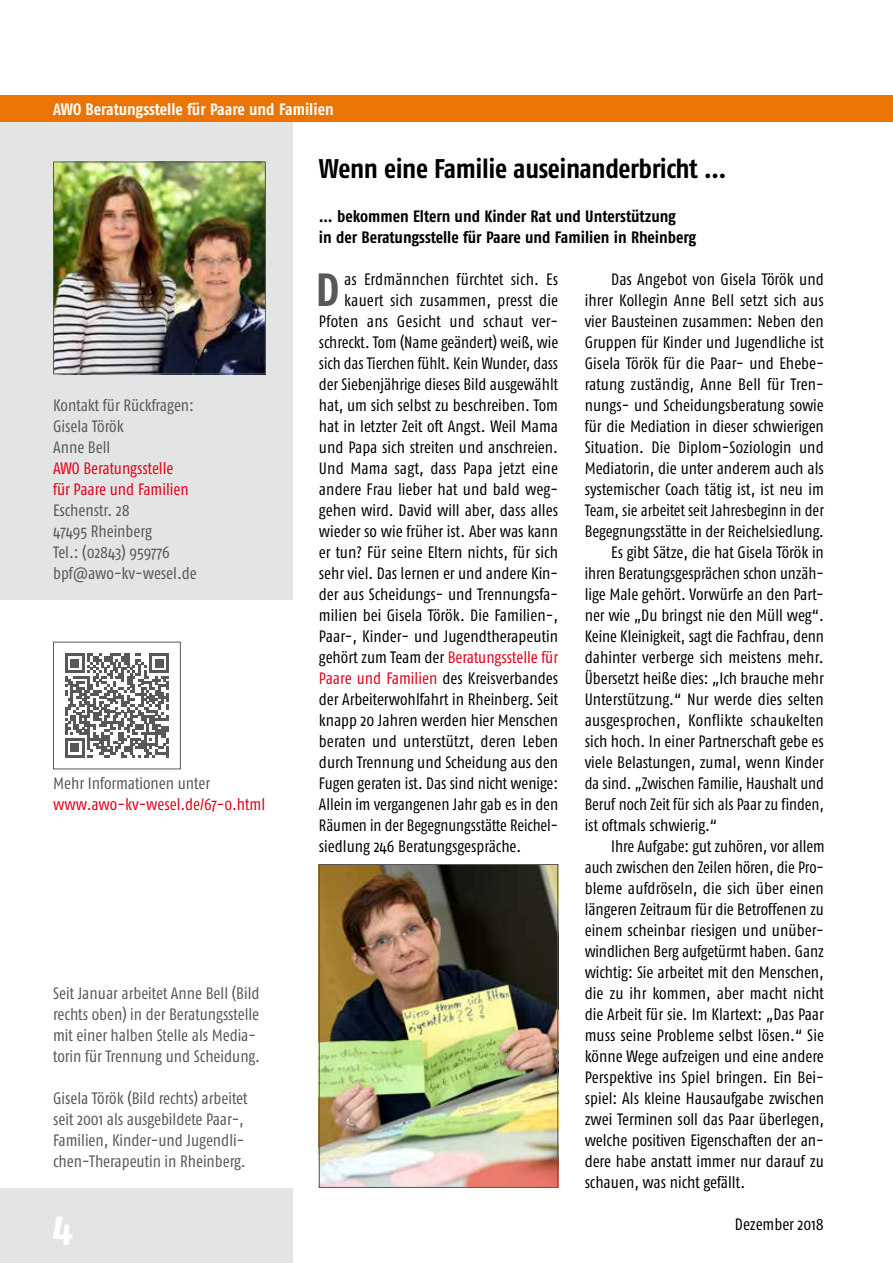
<style>
.page{position:relative;width:893px;height:1263px;background:#fff}
.page>*{position:absolute;margin:0;border:0;box-sizing:border-box;transform-origin:0 0}
.t1{font:700 46.5px "Fago Co";color:#58585a}
.t2{font:700 42px "Fago Co";color:#fff}
.t3{font:700 27px "Fago Co";letter-spacing:-.015em;color:#000}
.t4{font:16.5px "Fago Co";color:#000}
.t5{font:16.5px/21px "Fago Co";color:#58585a}
.t6{font:16.5px "Fago Co";color:#000;scale:.96 1}
.t7{font:16.5px/21px "Fago Co";color:#e2001a}
.t8{font:700 16.5px/21px "Fago Co";color:#000}
.t9{font:700 16.5px "Fago Co";color:#fff}
.s1{color:#000}
.s2{color:#e2001a}
</style>
<div class="page">
<div style="left:0;top:1188px;width:292px;height:75px;background:#e3e4e4"></div>
<div style="left:0;top:117px;width:292px;height:483px;background:#e3e4e4"></div>
<div style="left:0;top:96px;width:824px;height:26px;background:#ec7405"></div>
<div style="left:788px;top:96px;width:105px;height:26px;background:#ec7405"></div>
<img style="left:55px;top:164px;width:209px;height:208px">
<div style="left:53px;top:162px;width:213px;height:212px;border:1px solid #58585a"></div>
<img style="left:321px;top:866px;width:235px;height:320px">
<div style="left:319px;top:864px;width:239px;height:324px;border:1px solid #58585a"></div>
<svg style="left:65px;top:653px;width:104px;height:105px"></svg>
<div style="left:53px;top:642px;width:128px;height:127px;border:1px solid #58585a"></div>
<p class="t9" style="left:53px;top:99px;width:282px">AWO Beratungsstelle für Paare und Familien</p>
<p class="t5" style="left:53px;top:394px;width:142px">Kontakt für Rückfragen:<br>Gisela Török<br>Anne Bell</p>
<p class="t7" style="left:53px;top:457px;width:137px">AWO Beratungsstelle für Paare und Familien</p>
<p class="t5" style="left:53px;top:499px;width:145px">Eschenstr. 28<br>47495 Rheinberg<br>Tel.: (02843) 959776 bpf@awo-kv-wesel.de</p>
<p class="t5" style="left:53px;top:772px;width:158px">Mehr Informationen unter</p>
<p class="t7" style="left:53px;top:793px;width:214px">www.awo-kv-wesel.de/67-0.html</p>
<p class="t5" style="left:53px;top:982px;width:208px">Seit Januar arbeitet Anne Bell (Bild rechts oben) in der Beratungsstelle mit einer halben Stelle als Media&shy;torin für Trennung und Scheidung.</p>
<p class="t5" style="left:53px;top:1087px;width:196px">Gisela Török (Bild rechts) arbeitet seit 2001 als ausgebildete Paar-, Familien, Kinder-und Jugendli&shy;chen-Therapeutin in Rheinberg.</p>
<h3 class="t3" style="left:319px;top:153px;width:409px">Wenn eine Familie auseinanderbricht …</h3>
<p class="t8" style="left:319px;top:205px;width:379px">… bekommen Eltern und Kinder Rat und Unterstützung<br>in der Beratungsstelle für Paare und Familien in Rheinberg</p>
<h1 class="t1" style="left:316px;top:262px;width:25px">D</h1>
<p class="t4" style="left:344px;top:270px;width:215px">as Erdmännchen fürchtet sich. Es</p>
<p class="t4" style="left:344px;top:291px;width:215px">kauert sich zusammen, presst die</p>
<p class="t4" style="left:319px;top:312px;width:241px">Pfoten ans Gesicht und schaut ver-</p>
<p class="t4" style="left:319px;top:333px;width:241px">schreckt. Tom (Name geändert) weiß, wie</p>
<p class="t6" style="left:319px;top:354px;width:251px">sich das Tierchen fühlt. Kein Wunder, dass</p>
<p class="t4" style="left:319px;top:375px;width:241px">der Siebenjährige dieses Bild ausgewählt</p>
<p class="t4" style="left:319px;top:396px;width:241px">hat, um sich selbst zu beschreiben. Tom</p>
<p class="t4" style="left:319px;top:417px;width:241px">hat in letzter Zeit oft Angst. Weil Mama</p>
<p class="t4" style="left:319px;top:438px;width:241px">und Papa sich streiten und anschreien.</p>
<p class="t4" style="left:319px;top:459px;width:241px">Und Mama sagt, dass Papa jetzt eine</p>
<p class="t4" style="left:319px;top:480px;width:241px">andere Frau lieber hat und bald weg-</p>
<p class="t4" style="left:319px;top:501px;width:241px">gehen wird. David will aber, dass alles</p>
<p class="t4" style="left:319px;top:522px;width:241px">wieder so wie früher ist. Aber was kann</p>
<p class="t4" style="left:319px;top:543px;width:241px">er tun? Für seine Eltern nichts, für sich</p>
<p class="t4" style="left:319px;top:564px;width:241px">sehr viel. Das lernen er und andere Kin-</p>
<p class="t4" style="left:319px;top:585px;width:241px">der aus Scheidungs- und Trennungsfa-</p>
<p class="t4" style="left:319px;top:606px;width:241px">milien bei Gisela Török. Die Familien-,</p>
<p class="t4" style="left:319px;top:627px;width:241px">Paar-, Kinder- und Jugendtherapeutin</p>
<p class="t7" style="left:319px;top:646px;width:241px"><span class="s1">gehört zum Team der</span> Beratungsstelle für</p>
<p class="t4" style="left:319px;top:669px;width:241px"><span class="s2">Paare und Familien</span> des Kreisverbandes</p>
<p class="t4" style="left:319px;top:690px;width:241px">der Arbeiterwohlfahrt in Rheinberg. Seit</p>
<p class="t4" style="left:319px;top:711px;width:241px">knapp 20 Jahren werden hier Menschen</p>
<p class="t4" style="left:319px;top:732px;width:241px">beraten und unterstützt, deren Leben</p>
<p class="t4" style="left:319px;top:753px;width:241px">durch Trennung und Scheidung aus den</p>
<p class="t4" style="left:319px;top:774px;width:241px">Fugen geraten ist. Das sind nicht wenige:</p>
<p class="t4" style="left:319px;top:795px;width:241px">Allein im vergangenen Jahr gab es in den</p>
<p class="t6" style="left:319px;top:816px;width:251px">Räumen in der Begegnungsstätte Reichel-</p>
<p class="t4" style="left:319px;top:837px;width:204px">siedlung 246 Beratungsgespräche.</p>
<p class="t4" style="left:611px;top:270px;width:214px">Das Angebot von Gisela Török und</p>
<p class="t4" style="left:585px;top:291px;width:241px">ihrer Kollegin Anne Bell setzt sich aus</p>
<p class="t4" style="left:585px;top:312px;width:241px">vier Bausteinen zusammen: Neben den</p>
<p class="t4" style="left:585px;top:333px;width:241px">Gruppen für Kinder und Jugendliche ist</p>
<p class="t4" style="left:585px;top:354px;width:241px">Gisela Török für die Paar- und Ehebe-</p>
<p class="t4" style="left:585px;top:375px;width:241px">ratung zuständig, Anne Bell für Tren-</p>
<p class="t4" style="left:585px;top:396px;width:241px">nungs- und Scheidungsberatung sowie</p>
<p class="t4" style="left:585px;top:417px;width:241px">für die Mediation in dieser schwierigen</p>
<p class="t4" style="left:585px;top:438px;width:241px">Situation. Die Diplom-Soziologin und</p>
<p class="t4" style="left:585px;top:459px;width:241px">Mediatorin, die unter anderem auch als</p>
<p class="t4" style="left:585px;top:480px;width:241px">systemischer Coach tätig ist, ist neu im</p>
<p class="t4" style="left:585px;top:501px;width:241px">Team, sie arbeitet seit Jahresbeginn in der</p>
<p class="t4" style="left:585px;top:522px;width:241px">Begegnungsstätte in der Reichelsiedlung.</p>
<p class="t4" style="left:611px;top:543px;width:214px">Es gibt Sätze, die hat Gisela Török in</p>
<p class="t6" style="left:585px;top:564px;width:251px">ihren Beratungsgesprächen schon unzäh-</p>
<p class="t4" style="left:585px;top:585px;width:241px">lige Male gehört. Vorwürfe an den Part-</p>
<p class="t4" style="left:585px;top:606px;width:241px">ner wie „Du bringst nie den Müll weg“.</p>
<p class="t4" style="left:585px;top:627px;width:241px">Keine Kleinigkeit, sagt die Fachfrau, denn</p>
<p class="t4" style="left:585px;top:648px;width:241px">dahinter verberge sich meistens mehr.</p>
<p class="t4" style="left:585px;top:669px;width:241px">Übersetzt heiße dies: „Ich brauche mehr</p>
<p class="t4" style="left:585px;top:690px;width:241px">Unterstützung.“ Nur werde dies selten</p>
<p class="t4" style="left:585px;top:711px;width:241px">ausgesprochen, Konflikte schaukelten</p>
<p class="t4" style="left:585px;top:732px;width:241px">sich hoch. In einer Partnerschaft gebe es</p>
<p class="t4" style="left:585px;top:753px;width:241px">viele Belastungen, zumal, wenn Kinder</p>
<p class="t4" style="left:585px;top:774px;width:241px">da sind. „Zwischen Familie, Haushalt und</p>
<p class="t6" style="left:585px;top:795px;width:251px">Beruf noch Zeit für sich als Paar zu finden,</p>
<p class="t4" style="left:585px;top:816px;width:134px">ist oftmals schwierig.“</p>
<p class="t4" style="left:611px;top:837px;width:215px">Ihre Aufgabe: gut zuhören, vor allem</p>
<p class="t4" style="left:585px;top:858px;width:241px">auch zwischen den Zeilen hören, die Pro-</p>
<p class="t4" style="left:585px;top:879px;width:241px">bleme aufdröseln, die sich über einen</p>
<p class="t4" style="left:585px;top:900px;width:241px">längeren Zeitraum für die Betroffenen zu</p>
<p class="t4" style="left:585px;top:921px;width:241px">einem scheinbar riesigen und unüber-</p>
<p class="t4" style="left:585px;top:942px;width:241px">windlichen Berg aufgetürmt haben. Ganz</p>
<p class="t4" style="left:585px;top:963px;width:241px">wichtig: Sie arbeitet mit den Menschen,</p>
<p class="t4" style="left:585px;top:984px;width:241px">die zu ihr kommen, aber macht nicht</p>
<p class="t4" style="left:585px;top:1005px;width:241px">die Arbeit für sie. Im Klartext: „Das Paar</p>
<p class="t4" style="left:585px;top:1026px;width:241px">muss seine Probleme selbst lösen.“ Sie</p>
<p class="t4" style="left:585px;top:1047px;width:241px">könne Wege aufzeigen und eine andere</p>
<p class="t4" style="left:585px;top:1068px;width:241px">Perspektive ins Spiel bringen. Ein Bei-</p>
<p class="t4" style="left:585px;top:1089px;width:241px">spiel: Als kleine Hausaufgabe zwischen</p>
<p class="t4" style="left:585px;top:1110px;width:241px">zwei Terminen soll das Paar überlegen,</p>
<p class="t4" style="left:585px;top:1131px;width:241px">welche positiven Eigenschaften der an-</p>
<p class="t4" style="left:585px;top:1152px;width:241px">dere habe anstatt immer nur darauf zu</p>
<p class="t4" style="left:585px;top:1173px;width:162px">schauen, was nicht gefällt.</p>
<h2 class="t2" style="left:53px;top:1201px;width:21px">4</h2>
<p class="t4" style="left:735px;top:1215px;width:90px">Dezember 2018</p>
</div>
